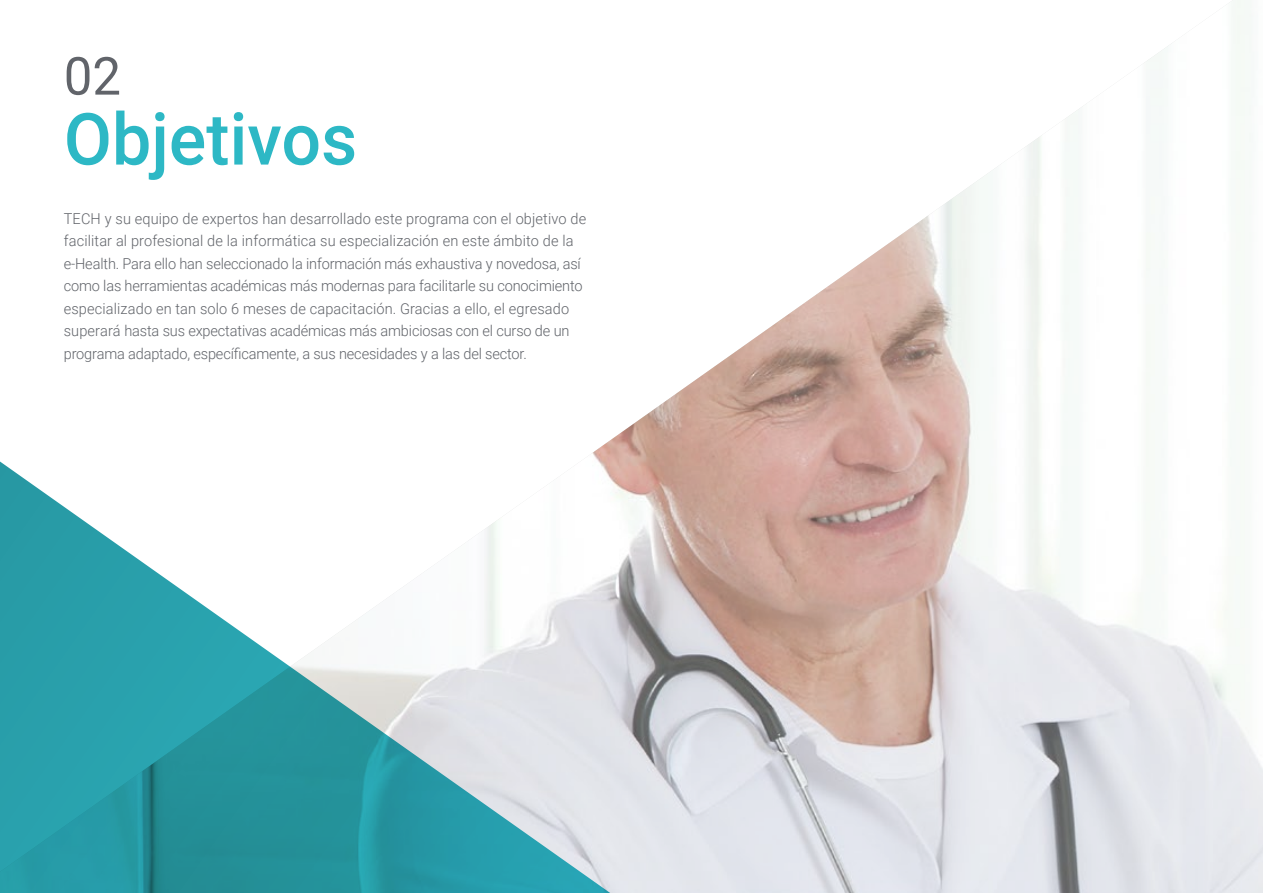
<style>
.page{position:relative;width:1263px;height:893px;background:#fff}
.page>*{position:absolute;margin:0;border:0;box-sizing:border-box;transform-origin:0 0}
.t1{font:500 72px "Roboto";color:#2db8c5}
.t2{font:52.5px "Roboto";color:#61646a}
.t3{font:300 15px/22.5px "Roboto";letter-spacing:-.01em;color:#61646a}
</style>
<div class="page">
<img style="left:602px;top:0;width:661px;height:893px">
<svg style="left:0;top:446px;width:640px;height:447px"></svg>
<h2 class="t2" style="left:64px;top:39px;width:59px">02</h2>
<h1 class="t1" style="left:64px;top:89px;width:295px">Objetivos</h1>
<p class="t3" style="left:64px;top:207px;width:524px">TECH y su equipo de expertos han desarrollado este programa con el objetivo de facilitar al profesional de la informática su especialización en este ámbito de la e-Health. Para ello han seleccionado la información más exhaustiva y novedosa, así como las herramientas académicas más modernas para facilitarle su conocimiento especializado en tan solo 6 meses de capacitación. Gracias a ello, el egresado superará hasta sus expectativas académicas más ambiciosas con el curso de un programa adaptado, específicamente, a sus necesidades y a las del sector.</p>
</div>
